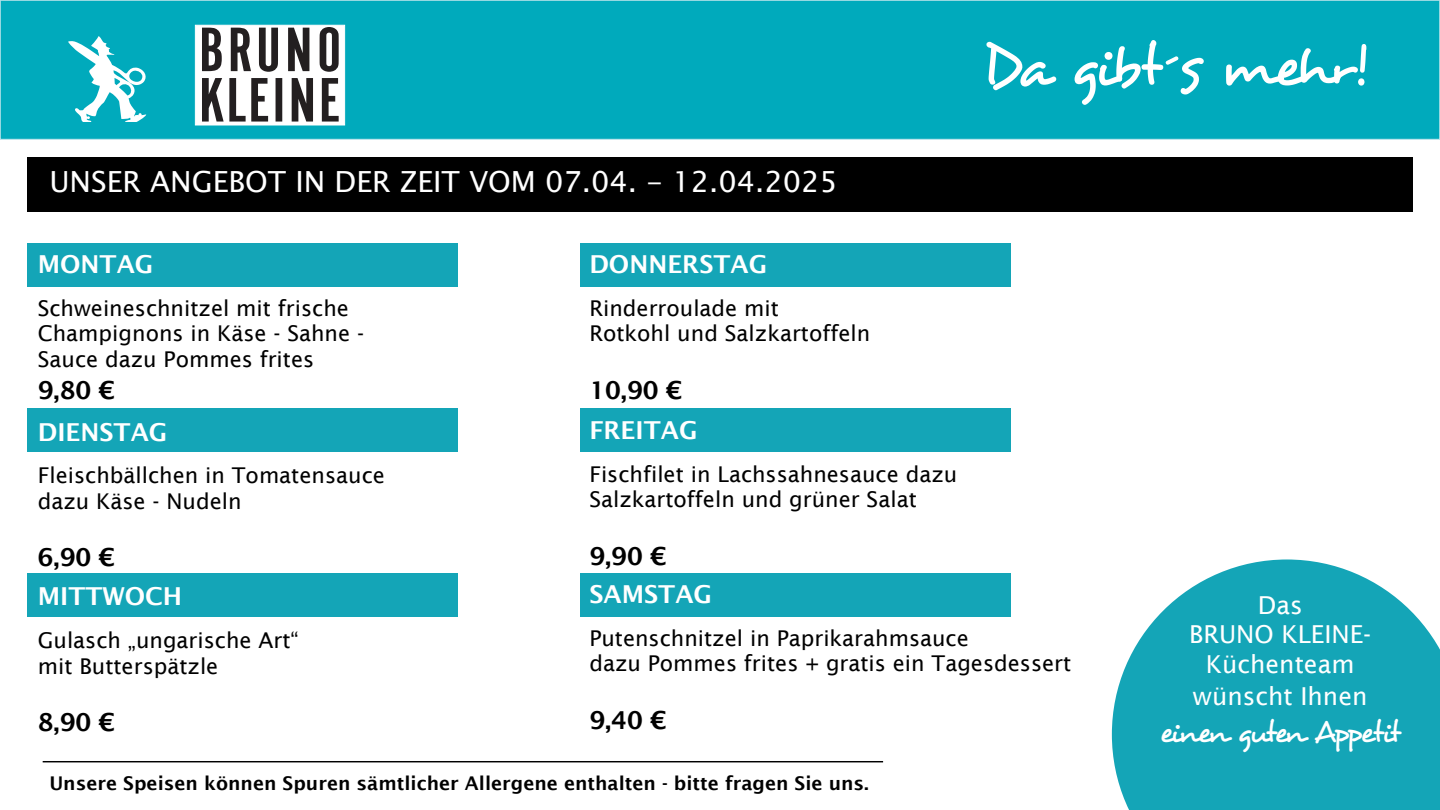
<style>
.page{position:relative;width:1440px;height:810px;background:#fff}
.page>*{position:absolute;margin:0;border:0;box-sizing:border-box;transform-origin:0 0}
.t1{font:59.25px "Desyrel";letter-spacing:-.08em;color:#fff}
.t2{font:30.6px "Desyrel";letter-spacing:-.09em;color:#fff}
.t3{font:29.1px "Lucida Sans Unicode";color:#fff}
.t4{font:600 24.75px "Lucida Sans";color:#fff}
.t5{font:24.75px/30.3px "Lucida Sans";color:#fff;text-align:center}
.t6{font:600 24.75px "Lucida Sans";color:#000}
.t7{font:21.75px "Lucida Sans";color:#000}
.t8{font:600 18.9px "Lucida Sans";color:#000}
</style>
<div class="page">
<svg style="left:1112px;top:559px;width:328px;height:251px;background:#34b1c0"></svg>
<hr style="left:43px;top:761px;width:840px;height:1px;background:#000">
<div style="left:27px;top:157px;width:1386px;height:55px;background:#000"></div>
<div style="left:27px;top:243px;width:430px;height:43px;background:#14a5b7"></div>
<div style="left:581px;top:243px;width:430px;height:43px;background:#14a5b7"></div>
<div style="left:27px;top:408px;width:430px;height:43px;background:#14a5b7"></div>
<div style="left:581px;top:408px;width:430px;height:43px;background:#14a5b7"></div>
<div style="left:27px;top:573px;width:430px;height:43px;background:#14a5b7"></div>
<div style="left:581px;top:573px;width:430px;height:43px;background:#14a5b7"></div>
<div style="left:0;top:0;width:1440px;height:139px;background:#00aabc"></div>
<div style="left:0;top:0;width:1440px;height:140px;border:1px solid #addfe7"></div>
<div style="left:195px;top:25px;width:150px;height:100px;background:#fff;border:1px solid #fff"></div>
<svg style="left:68px;top:36px;width:79px;height:86px"></svg>
<svg style="left:202px;top:78px;width:137px;height:44px"></svg>
<svg style="left:202px;top:28px;width:20px;height:43px"></svg>
<svg style="left:231px;top:28px;width:20px;height:43px"></svg>
<svg style="left:259px;top:28px;width:19px;height:44px"></svg>
<svg style="left:288px;top:28px;width:21px;height:43px"></svg>
<svg style="left:320px;top:27px;width:19px;height:45px"></svg>
<p class="t3" style="left:49px;top:159px;width:790px">UNSER ANGEBOT IN DER ZEIT VOM 07.04. - 12.04.2025</p>
<p class="t1" style="left:982px;top:30px;width:386px">Da gibt´s mehr!</p>
<p class="t4" style="left:38px;top:250px;width:117px">MONTAG</p>
<p class="t7" style="left:38px;top:295px;width:313px">Schweineschnitzel mit frische</p>
<p class="t7" style="left:38px;top:321px;width:328px">Champignons in Käse - Sahne -</p>
<p class="t7" style="left:38px;top:346px;width:278px">Sauce dazu Pommes frites</p>
<p class="t6" style="left:38px;top:376px;width:79px">9,80 €</p>
<p class="t4" style="left:38px;top:418px;width:131px">DIENSTAG</p>
<p class="t7" style="left:38px;top:463px;width:349px">Fleischbällchen in Tomatensauce</p>
<p class="t7" style="left:38px;top:489px;width:205px">dazu Käse - Nudeln</p>
<p class="t6" style="left:38px;top:543px;width:79px">6,90 €</p>
<p class="t4" style="left:38px;top:582px;width:146px">MITTWOCH</p>
<p class="t7" style="left:38px;top:628px;width:262px">Gulasch „ungarische Art“</p>
<p class="t7" style="left:38px;top:654px;width:182px">mit Butterspätzle</p>
<p class="t6" style="left:38px;top:708px;width:79px">8,90 €</p>
<p class="t4" style="left:589px;top:250px;width:179px">DONNERSTAG</p>
<p class="t7" style="left:589px;top:295px;width:191px">Rinderroulade mit</p>
<p class="t7" style="left:589px;top:321px;width:283px">Rotkohl und Salzkartoffeln</p>
<p class="t6" style="left:589px;top:376px;width:95px">10,90 €</p>
<p class="t4" style="left:589px;top:416px;width:110px">FREITAG</p>
<p class="t7" style="left:589px;top:462px;width:369px">Fischfilet in Lachssahnesauce dazu</p>
<p class="t7" style="left:589px;top:487px;width:329px">Salzkartoffeln und grüner Salat</p>
<p class="t6" style="left:589px;top:542px;width:79px">9,90 €</p>
<p class="t4" style="left:589px;top:580px;width:124px">SAMSTAG</p>
<p class="t7" style="left:589px;top:626px;width:381px">Putenschnitzel in Paprikarahmsauce</p>
<p class="t7" style="left:589px;top:651px;width:483px">dazu Pommes frites + gratis ein Tagesdessert</p>
<p class="t6" style="left:589px;top:706px;width:79px">9,40 €</p>
<p class="t8" style="left:49px;top:772px;width:821px">Unsere Speisen können Spuren sämtlicher Allergene enthalten - bitte fragen Sie uns.</p>
<p class="t5" style="left:1189px;top:590px;width:183px">Das<br>BRUNO KLEINE-<br>Küchenteam wünscht Ihnen</p>
<h2 class="t2" style="left:1160px;top:714px;width:242px">einen guten Appetit</h2>
</div>
